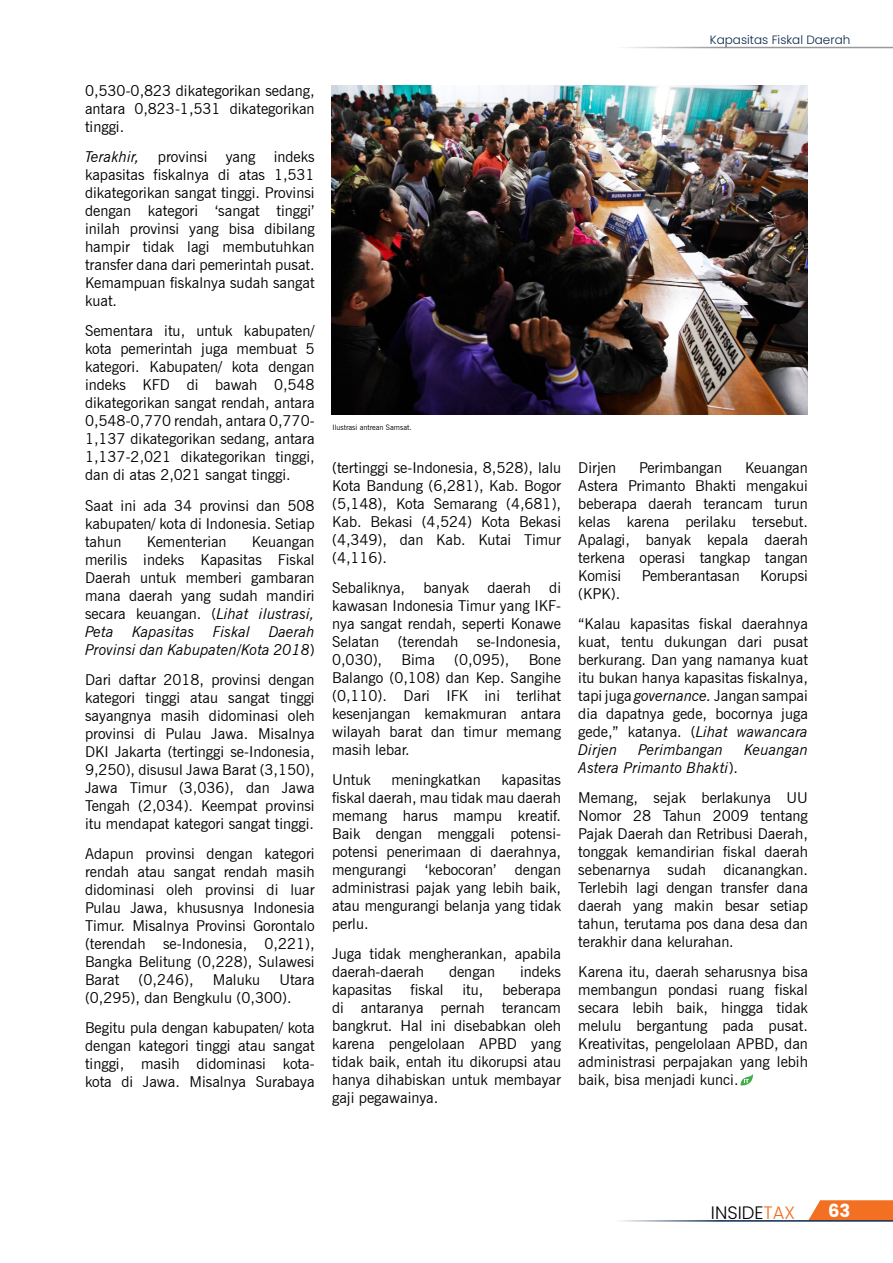
<style>
.page{position:relative;width:893px;height:1263px;background:#fff}
.page>*{position:absolute;margin:0;border:0;box-sizing:border-box;transform-origin:0 0}
.t1{font:300 18px "Poppins";color:#000}
.t2{font:18px "Poppins";color:#fff}
.t3{font:15px/18px "News Gothic BT";color:#000;text-align:justify}
.t4{font:italic 15px "News Gothic BT";color:#000}
.t5{font:300 12px "Poppins";color:#07284c}
.t6{font:7.5px "News Gothic BT";color:#000}
.s1{font-style:italic}
.s2{color:#f36f21}
</style>
<div class="page">
<svg style="left:808px;top:1200px;width:85px;height:20px;background:#f47b34"></svg>
<hr style="left:615px;top:1220px;width:278px;height:1px;background:#07284c">
<hr style="left:615px;top:47px;width:278px;height:1px;background:#999">
<svg style="left:740px;top:1074px;width:13px;height:11px"></svg>
<img style="left:332px;top:85px;width:476px;height:330px">
<p class="t3" style="left:85px;top:82px;width:231px">0,530-0,823 dikategorikan sedang, antara 0,823-1,531 dikategorikan tinggi.</p>
<p class="t3" style="left:85px;top:148px;width:231px"><span class="s1">Terakhir,</span> provinsi yang indeks kapasitas fiskalnya di atas 1,531 dikategorikan sangat tinggi. Provinsi dengan kategori ‘sangat tinggi’ inilah provinsi yang bisa dibilang hampir tidak lagi membutuhkan transfer dana dari pemerintah pusat.<br>Kemampuan fiskalnya sudah sangat kuat.</p>
<p class="t3" style="left:85px;top:322px;width:231px">Sementara itu, untuk kabupaten/ kota pemerintah juga membuat 5 kategori. Kabupaten/ kota dengan indeks KFD di bawah 0,548 dikategorikan sangat rendah, antara 0,548-0,770 rendah, antara 0,770- 1,137 dikategorikan sedang, antara 1,137-2,021 dikategorikan tinggi, dan di atas 2,021 sangat tinggi.</p>
<p class="t3" style="left:85px;top:496px;width:231px">Saat ini ada 34 provinsi dan 508 kabupaten/ kota di Indonesia. Setiap tahun</p>
<p class="t3" style="left:85px;top:532px;width:231px;text-indent:167px">Keuangan merilis indeks Kapasitas Fiskal Daerah untuk memberi gambaran mana daerah yang sudah mandiri secara keuangan. (<span class="s1">Lihat ilustrasi, Peta Kapasitas Fiskal Daerah Provinsi dan Kabupaten/Kota 2018</span>)</p>
<p class="t3" style="left:85px;top:670px;width:231px">Dari daftar 2018, provinsi dengan kategori tinggi atau sangat tinggi sayangnya masih didominasi oleh provinsi di Pulau Jawa. Misalnya DKI Jakarta (tertinggi se-Indonesia, 9,250), disusul Jawa Barat (3,150), Jawa Timur (3,036), dan Jawa Tengah (2,034). Keempat provinsi itu mendapat kategori sangat tinggi.</p>
<p class="t3" style="left:85px;top:844px;width:231px">Adapun provinsi dengan kategori rendah atau sangat rendah masih didominasi oleh provinsi di luar Pulau Jawa, khususnya Indonesia Timur. Misalnya Provinsi Gorontalo (terendah se-Indonesia, 0,221), Bangka Belitung (0,228), Sulawesi Barat</p>
<p class="t3" style="left:147px;top:532px;width:81px">Kementerian</p>
<p class="t3" style="left:139px;top:970px;width:56px">(0,246),</p>
<p class="t3" style="left:213px;top:970px;width:49px">Maluku</p>
<p class="t3" style="left:85px;top:970px;width:231px;text-indent:194px">Utara (0,295), dan Bengkulu (0,300).</p>
<p class="t3" style="left:85px;top:1018px;width:231px">Begitu pula dengan kabupaten/ kota dengan kategori tinggi atau sangat tinggi, masih didominasi kota&shy;kota di Jawa. Misalnya Surabaya</p>
<p class="t5" style="left:710px;top:33px;width:142px">Kapasitas Fiskal Daerah</p>
<p class="t6" style="left:333px;top:423px;width:81px">Ilustrasi antrean Samsat.</p>
<p class="t3" style="left:332px;top:458px;width:230px">(tertinggi se-Indonesia, 8,528), lalu Kota Bandung (6,281), Kab. Bogor (5,148), Kota Semarang (4,681), Kab. Bekasi (4,524) Kota Bekasi (4,349), dan Kab. Kutai Timur (4,116).</p>
<p class="t3" style="left:332px;top:578px;width:230px">Sebaliknya, banyak daerah di kawasan Indonesia Timur yang IKF&shy;nya sangat rendah, seperti Konawe Selatan (terendah se-Indonesia, 0,030),</p>
<p class="t3" style="left:402px;top:650px;width:35px">Bima</p>
<p class="t3" style="left:454px;top:650px;width:56px">(0,095),</p>
<p class="t3" style="left:332px;top:650px;width:230px;text-indent:197px">Bone Balango (0,108) dan Kep. Sangihe (0,110). Dari IFK ini terlihat kesenjangan kemakmuran antara wilayah barat dan timur memang masih lebar.</p>
<p class="t3" style="left:332px;top:770px;width:40px">Untuk</p>
<p class="t3" style="left:391px;top:770px;width:91px">meningkatkan</p>
<p class="t3" style="left:332px;top:770px;width:230px;text-indent:169px">kapasitas fiskal daerah, mau tidak mau daerah memang harus mampu kreatif.<br>Baik dengan menggali potensi&shy;potensi penerimaan di daerahnya, mengurangi ‘kebocoran’ dengan administrasi pajak yang lebih baik, atau mengurangi belanja yang tidak perlu.</p>
<p class="t3" style="left:332px;top:944px;width:230px">Juga tidak mengherankan, apabila daerah-daerah</p>
<p class="t3" style="left:449px;top:962px;width:48px">dengan</p>
<p class="t3" style="left:520px;top:962px;width:42px">indeks</p>
<p class="t3" style="left:332px;top:980px;width:61px">kapasitas</p>
<p class="t3" style="left:411px;top:980px;width:35px">fiskal</p>
<p class="t3" style="left:463px;top:980px;width:22px">itu,</p>
<p class="t3" style="left:332px;top:980px;width:230px;text-indent:170px">beberapa di antaranya pernah terancam bangkrut. Hal ini disebabkan oleh karena pengelolaan APBD yang tidak baik, entah itu dikorupsi atau hanya dihabiskan untuk membayar gaji pegawainya.</p>
<p class="t3" style="left:578px;top:458px;width:231px;text-indent:167px">Keuangan Astera Primanto Bhakti mengakui beberapa daerah terancam turun kelas karena perilaku tersebut.<br>Apalagi, banyak kepala daerah terkena operasi tangkap tangan Komisi</p>
<p class="t3" style="left:578px;top:458px;width:39px">Dirjen</p>
<p class="t3" style="left:639px;top:458px;width:85px">Perimbangan</p>
<p class="t3" style="left:642px;top:566px;width:100px">Pemberantasan</p>
<p class="t3" style="left:760px;top:566px;width:49px">Korupsi</p>
<p class="t3" style="left:578px;top:578px;width:231px;line-height:30px">(KPK).<br>“Kalau kapasitas fiskal daerahnya</p>
<p class="t3" style="left:578px;top:632px;width:231px">kuat, tentu dukungan dari pusat berkurang. Dan yang namanya kuat itu bukan hanya kapasitas fiskalnya, tapi juga <span class="s1">governance.</span> Jangan sampai dia dapatnya gede, bocornya juga gede,” katanya. (<span class="s1">Lihat wawancara Dirjen</span></p>
<p class="t4" style="left:638px;top:740px;width:86px">Perimbangan</p>
<p class="t4" style="left:744px;top:740px;width:65px">Keuangan</p>
<p class="t3" style="left:578px;top:752px;width:231px;line-height:30px"><span class="s1">Astera Primanto Bhakti</span>).<br>Memang, sejak berlakunya UU</p>
<p class="t3" style="left:578px;top:806px;width:231px">Nomor 28 Tahun 2009 tentang Pajak Daerah dan Retribusi Daerah, tonggak kemandirian fiskal daerah sebenarnya sudah dicanangkan.<br>Terlebih lagi dengan transfer dana daerah yang makin besar setiap tahun, terutama pos dana desa dan terakhir dana kelurahan.</p>
<p class="t3" style="left:578px;top:962px;width:231px">Karena itu, daerah seharusnya bisa membangun pondasi ruang fiskal secara lebih baik, hingga tidak melulu bergantung pada pusat.<br>Kreativitas, pengelolaan APBD, dan administrasi perpajakan yang lebih baik, bisa menjadi kunci.</p>
<p class="t1" style="left:711px;top:1202px;width:86px">INSIDE<span class="s2">TAX</span></p>
<p class="t2" style="left:828px;top:1200px;width:24px">63</p>
</div>
